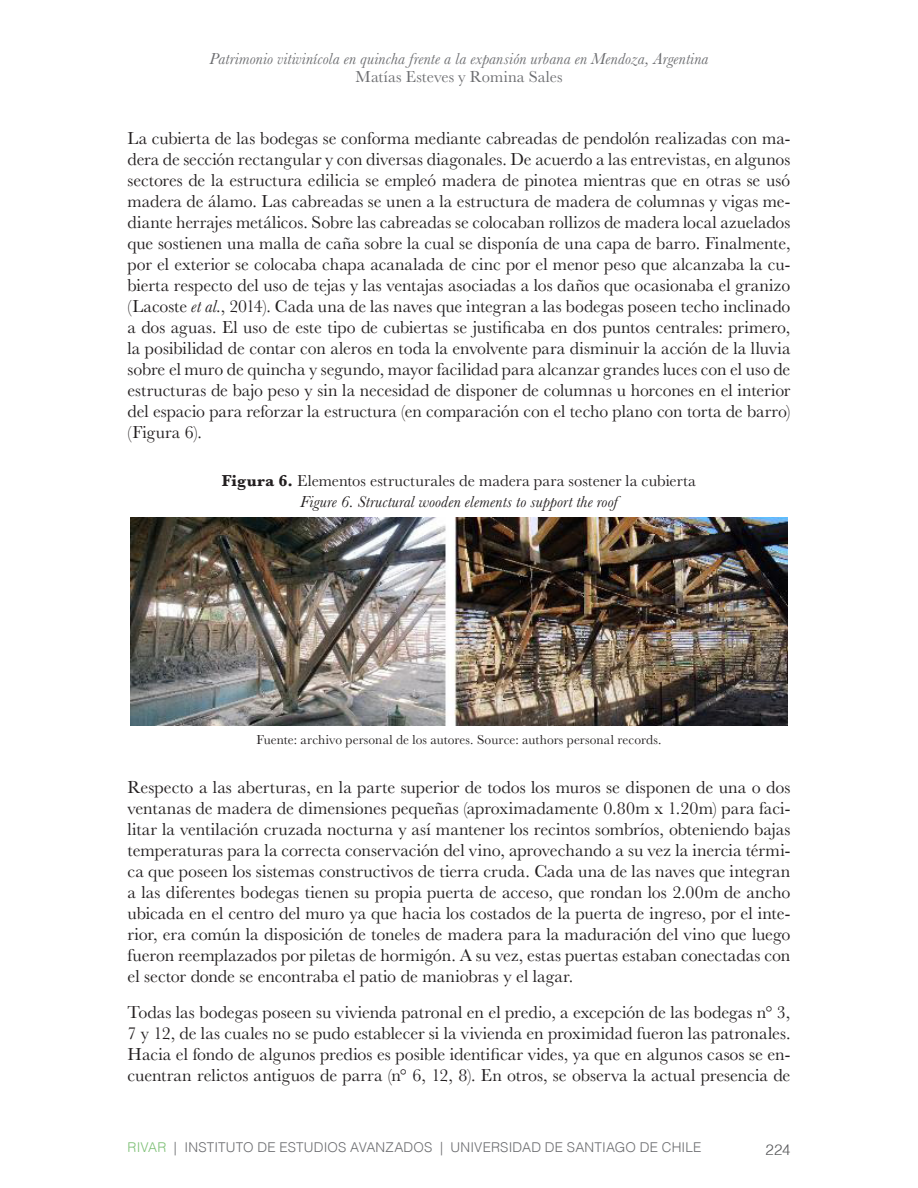
<style>
.page{position:relative;width:918px;height:1188px;background:#fff}
.page>*{position:absolute;margin:0;border:0;box-sizing:border-box;transform-origin:0 0}
.Prosa{font:18px/21px "Baskerville";color:#231f20;text-align:justify}
.Prosa_después_de_Fig{font:18px/21px "Baskerville";letter-spacing:-.005em;color:#231f20;text-align:justify}
.t1{font:italic 16.5px "Baskerville";letter-spacing:.01em;color:#6c6d70}
.Título_figura{font:16.5px "Baskerville";color:#231f20}
.título_figura_inglés{font:italic 16.5px "Baskerville";letter-spacing:.01em;color:#231f20}
.t2{font:16.5px "Baskerville";color:#6c6d70}
.t3{font:300 15px "Helvetica";color:#57585a}
.bajada_fotos{font:13.5px "Baskerville";letter-spacing:.01em;color:#231f20}
.t4{font:300 13.5px "Helvetica";letter-spacing:.01em;color:#6c6d70}
.s1{font-style:italic}
.s2{font-weight:700}
.s3{color:#7fc077}
</style>
<div class="page">
<img style="left:131px;top:517px;width:656px;height:208px">
<p class="t1" style="left:209px;top:48px;width:501px">Patrimonio vitivinícola en quincha frente a la expansión urbana en Mendoza, Argentina</p>
<p class="t2" style="left:355px;top:66px;width:209px">Matías Esteves y Romina Sales</p>
<p class="Prosa" style="left:128px;top:128px;width:664px">La cubierta de las bodegas se conforma mediante cabreadas de pendolón realizadas con ma&shy;dera de sección rectangular y con diversas diagonales. De acuerdo a las entrevistas, en algunos sectores de la estructura edilicia se empleó madera de pinotea mientras que en otras se usó madera de álamo. Las cabreadas se unen a la estructura de madera de columnas y vigas me&shy;diante herrajes metálicos. Sobre las cabreadas se colocaban rollizos de madera local azuelados que sostienen una malla de caña sobre la cual se disponía de una capa de barro. Finalmente, por el exterior se colocaba chapa acanalada de cinc por el menor peso que alcanzaba la cu&shy;bierta respecto del uso de tejas y las ventajas asociadas a los daños que ocasionaba el granizo (Lacoste <span class="s1">et al.</span>, 2014). Cada una de las naves que integran a las bodegas poseen techo inclinado a dos aguas. El uso de este tipo de cubiertas se justificaba en dos puntos centrales: primero, la posibilidad de contar con aleros en toda la envolvente para disminuir la acción de la lluvia sobre el muro de quincha y segundo, mayor facilidad para alcanzar grandes luces con el uso de estructuras de bajo peso y sin la necesidad de disponer de columnas u horcones en el interior del espacio para reforzar la estructura (en comparación con el techo plano con torta de barro) (Figura 6).</p>
<p class="Título_figura" style="left:222px;top:471px;width:476px"><span class="s2">Figura 6.</span> Elementos estructurales de madera para sostener la cubierta</p>
<p class="título_figura_inglés" style="left:300px;top:491px;width:319px">Figure 6. Structural wooden elements to support the roof</p>
<p class="bajada_fotos" style="left:256px;top:731px;width:407px">Fuente: archivo personal de los autores. Source: authors personal records.</p>
<p class="Prosa_después_de_Fig" style="left:128px;top:777px;width:664px">Respecto a las aberturas, en la parte superior de todos los muros se disponen de una o dos ventanas de madera de dimensiones pequeñas (aproximadamente 0.80m x 1.20m) para faci&shy;litar la ventilación cruzada nocturna y así mantener los recintos sombríos, obteniendo bajas temperaturas para la correcta conservación del vino, aprovechando a su vez la inercia térmi&shy;ca que poseen los sistemas constructivos de tierra cruda. Cada una de las naves que integran a las diferentes bodegas tienen su propia puerta de acceso, que rondan los 2.00m de ancho ubicada en el centro del muro ya que hacia los costados de la puerta de ingreso, por el inte&shy;rior, era común la disposición de toneles de madera para la maduración del vino que luego fueron reemplazados por piletas de hormigón. A su vez, estas puertas estaban conectadas con el sector donde se encontraba el patio de maniobras y el lagar.</p>
<p class="Prosa" style="left:128px;top:1002px;width:664px">Todas las bodegas poseen su vivienda patronal en el predio, a excepción de las bodegas n° 3, 7 y 12, de las cuales no se pudo establecer si la vivienda en proximidad fueron las patronales.<br>Hacia el fondo de algunos predios es posible identificar vides, ya que en algunos casos se en&shy;cuentran relictos antiguos de parra (n° 6, 12, 8). En otros, se observa la actual presencia de</p>
<p class="t4" style="left:128px;top:1136px;width:575px"><span class="s3">RIVAR</span> | INSTITUTO DE ESTUDIOS AVANZADOS | UNIVERSIDAD DE SANTIAGO DE CHILE</p>
<p class="t3" style="left:766px;top:1137px;width:26px">224</p>
</div>
